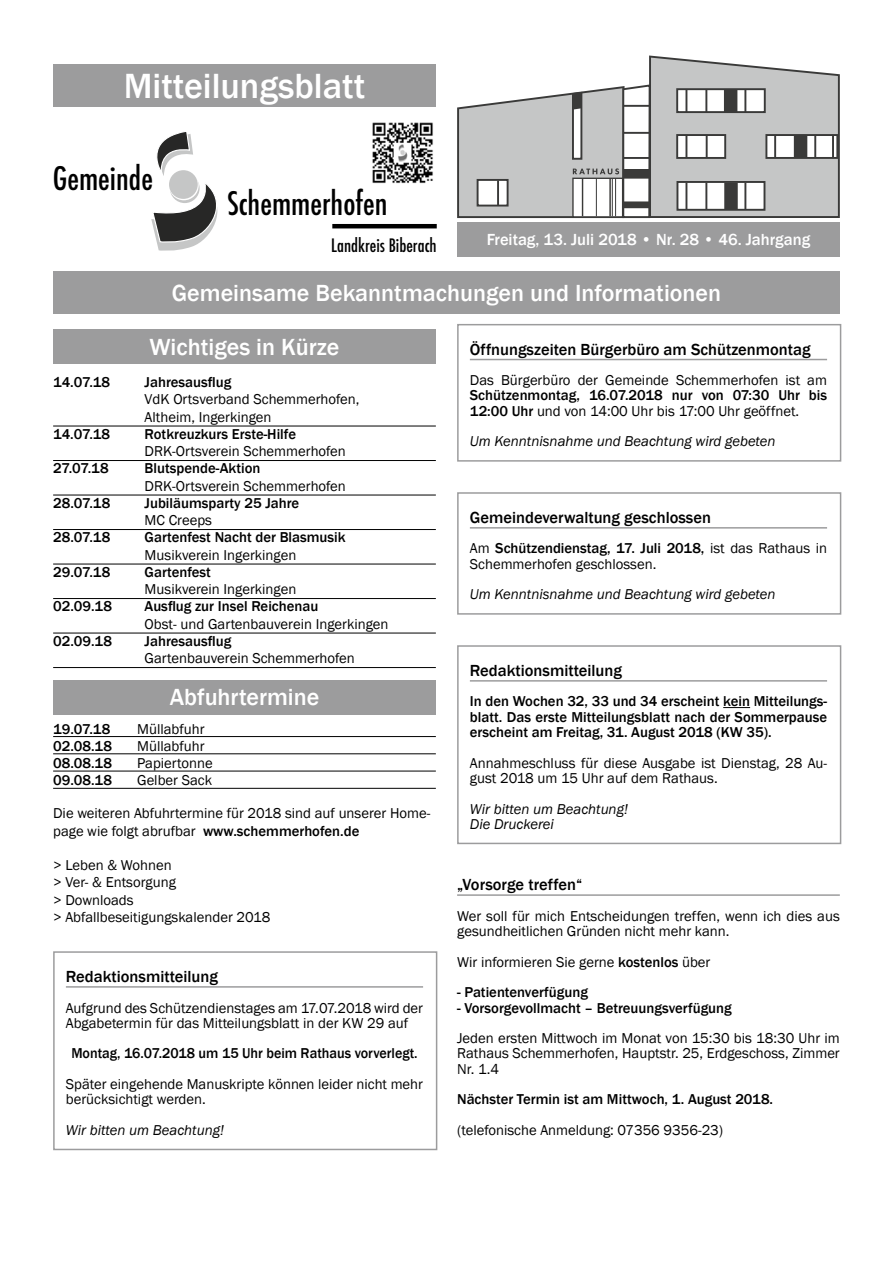
<style>
.page{position:relative;width:893px;height:1263px;background:#fff}
.page>*{position:absolute;margin:0;border:0;box-sizing:border-box;transform-origin:0 0}
.t1{font:500 36px "Franklin Gothic";color:#fff}
.t2{font:500 condensed 31.5px "Futura";color:#000}
.t3{font:500 24px "Franklin Gothic";color:#fff}
.t4{font:500 condensed 18px "Futura";color:#000}
.t5{font:500 16.5px "Franklin Gothic";color:#000}
.t6{font:500 16.5px "Franklin Gothic";color:#fff}
.t7{font:14.7px/15.3px "Franklin Gothic";color:#000}
.t8{font:500 14.7px/15.3px "Franklin Gothic";color:#000}
.t9{font:italic 14.7px/15.3px "Franklin Gothic";color:#000}
.t10{font:500 14.7px "Franklin Gothic";color:#000;scale:.96 1}
.s1{font-weight:500}
.s2{font-weight:400}
</style>
<div class="page">
<div style="left:53px;top:272px;width:787px;height:42px;background:#9c9c9d"></div>
<div style="left:53px;top:64px;width:383px;height:42px;background:#9c9c9d"></div>
<div style="left:457px;top:222px;width:383px;height:34px;background:#9c9c9d"></div>
<img style="left:372px;top:122px;width:61px;height:62px">
<hr style="left:332px;top:224px;width:105px;height:4px;background:#000">
<svg style="left:151px;top:132px;width:67px;height:119px"></svg>
<div style="left:169px;top:170px;width:29px;height:29px;background:#c5c6c6;border-radius:50%"></div>
<hr style="left:53px;top:426px;width:383px;height:1px;background:#000">
<hr style="left:53px;top:460px;width:383px;height:1px;background:#000">
<hr style="left:53px;top:495px;width:383px;height:1px;background:#000">
<hr style="left:53px;top:529px;width:383px;height:1px;background:#000">
<hr style="left:53px;top:564px;width:383px;height:1px;background:#000">
<hr style="left:53px;top:598px;width:383px;height:1px;background:#000">
<hr style="left:53px;top:633px;width:383px;height:1px;background:#000">
<hr style="left:53px;top:667px;width:383px;height:1px;background:#000">
<hr style="left:53px;top:736px;width:383px;height:1px;background:#000">
<hr style="left:53px;top:753px;width:383px;height:1px;background:#000">
<hr style="left:53px;top:771px;width:383px;height:1px;background:#000">
<hr style="left:53px;top:788px;width:383px;height:1px;background:#000">
<hr style="left:66px;top:986px;width:357px;height:2px;background:#9c9c9d">
<div style="left:53px;top:330px;width:383px;height:34px;background:#9c9c9d"></div>
<div style="left:53px;top:680px;width:383px;height:34px;background:#9c9c9d"></div>
<hr style="left:470px;top:359px;width:357px;height:1px;background:#9c9c9d">
<hr style="left:470px;top:527px;width:357px;height:2px;background:#9c9c9d">
<hr style="left:470px;top:680px;width:357px;height:2px;background:#9c9c9d">
<svg style="left:723px;top:707px;width:27px;height:1px"></svg>
<hr style="left:457px;top:894px;width:383px;height:2px;background:#9c9c9d">
<div style="left:457px;top:324px;width:384px;height:138px;border:2px solid #9c9c9d"></div>
<div style="left:457px;top:492px;width:384px;height:123px;border:2px solid #9c9c9d"></div>
<div style="left:457px;top:645px;width:384px;height:199px;border:2px solid #9c9c9d"></div>
<svg style="left:457px;top:55px;width:383px;height:164px"></svg>
<div style="left:53px;top:951px;width:384px;height:199px;border:2px solid #9c9c9d"></div>
<h1 class="t1" style="left:124px;top:63px;width:243px">Mitteilungsblatt</h1>
<h2 class="t2" style="left:53px;top:158px;width:102px">Gemeinde</h2>
<h2 class="t2" style="left:227px;top:183px;width:162px">Schemmerhofen</h2>
<p class="t4" style="left:331px;top:234px;width:107px">Landkreis Biberach</p>
<p class="t6" style="left:487px;top:229px;width:325px">Freitag, 13. Juli 2018 • Nr. 28 • 46. Jahrgang</p>
<h3 class="t3" style="left:172px;top:278px;width:551px">Gemeinsame Bekanntmachungen und Informationen</h3>
<h3 class="t3" style="left:149px;top:333px;width:192px">Wichtiges in Kürze</h3>
<p class="t8" style="left:53px;top:375px;width:59px">14.07.18</p>
<p class="t8" style="left:145px;top:375px;width:88px">Jahresausflug</p>
<p class="t7" style="left:145px;top:391px;width:216px;line-height:17.2px">VdK Ortsverband Schemmerhofen,<br>Altheim, Ingerkingen</p>
<p class="t8" style="left:53px;top:426px;width:59px">14.07.18</p>
<p class="t8" style="left:145px;top:426px;width:153px">Rotkreuzkurs Erste-Hilfe</p>
<p class="t7" style="left:145px;top:444px;width:203px">DRK-Ortsverein Schemmerhofen</p>
<p class="t8" style="left:53px;top:461px;width:57px">27.07.18</p>
<p class="t8" style="left:145px;top:461px;width:117px">Blutspende-Aktion</p>
<p class="t7" style="left:145px;top:478px;width:203px">DRK-Ortsverein Schemmerhofen</p>
<p class="t8" style="left:53px;top:495px;width:59px">28.07.18</p>
<p class="t8" style="left:145px;top:495px;width:156px">Jubiläumsparty 25 Jahre</p>
<p class="t7" style="left:145px;top:513px;width:69px">MC Creeps</p>
<p class="t8" style="left:53px;top:530px;width:59px">28.07.18</p>
<p class="t8" style="left:145px;top:530px;width:202px">Gartenfest Nacht der Blasmusik</p>
<p class="t7" style="left:145px;top:547px;width:153px">Musikverein Ingerkingen</p>
<p class="t8" style="left:53px;top:564px;width:59px">29.07.18</p>
<p class="t8" style="left:145px;top:564px;width:68px">Gartenfest</p>
<p class="t7" style="left:145px;top:582px;width:153px">Musikverein Ingerkingen</p>
<p class="t8" style="left:53px;top:599px;width:60px">02.09.18</p>
<p class="t8" style="left:145px;top:599px;width:175px">Ausflug zur Insel Reichenau</p>
<p class="t7" style="left:145px;top:616px;width:245px">Obst- und Gartenbauverein Ingerkingen</p>
<p class="t8" style="left:53px;top:633px;width:60px">02.09.18</p>
<p class="t8" style="left:145px;top:633px;width:88px">Jahresausflug</p>
<p class="t7" style="left:145px;top:651px;width:212px">Gartenbauverein Schemmerhofen</p>
<h3 class="t3" style="left:170px;top:683px;width:151px">Abfuhrtermine</h3>
<p class="t8" style="left:53px;top:721px;width:59px">19.07.18</p>
<p class="t7" style="left:137px;top:721px;width:69px">Müllabfuhr</p>
<p class="t8" style="left:53px;top:738px;width:60px">02.08.18</p>
<p class="t7" style="left:137px;top:739px;width:69px">Müllabfuhr</p>
<p class="t8" style="left:53px;top:756px;width:60px">08.08.18</p>
<p class="t7" style="left:137px;top:756px;width:77px">Papiertonne</p>
<p class="t8" style="left:53px;top:773px;width:60px">09.08.18</p>
<p class="t7" style="left:137px;top:773px;width:76px">Gelber Sack</p>
<p class="t7" style="left:53px;top:805px;width:379px;line-height:17.2px">Die weiteren Abfuhrtermine für 2018 sind auf unserer Home&shy;page wie folgt abrufbar <span class="s1">www.schemmerhofen.de</span></p>
<p class="t7" style="left:53px;top:857px;width:219px;line-height:17.2px">&gt; Leben &amp; Wohnen<br>&gt; Ver- &amp; Entsorgung<br>&gt; Downloads<br>&gt; Abfallbeseitigungskalender 2018</p>
<p class="t5" style="left:66px;top:966px;width:154px">Redaktionsmitteilung</p>
<p class="t7" style="left:66px;top:1000px;width:359px">Aufgrund des Schützendienstages am 17.07.2018 wird der<br>Abgabetermin für das Mitteilungsblatt in der KW 29 auf</p>
<p class="t10" style="left:71px;top:1044px;width:362px">Montag, 16.07.2018 um 15 Uhr beim Rathaus vorverlegt.</p>
<p class="t7" style="left:66px;top:1077px;width:359px">Später eingehende Manuskripte können leider nicht mehr berücksichtigt werden.</p>
<p class="t9" style="left:66px;top:1123px;width:160px">Wir bitten um Beachtung!</p>
<p class="t5" style="left:470px;top:339px;width:342px">Öffnungszeiten Bürgerbüro am Schützenmontag</p>
<p class="t7" style="left:470px;top:373px;width:359px">Das Bürgerbüro der Gemeinde Schemmerhofen ist am</p>
<p class="t8" style="left:470px;top:388px;width:359px">Schützenmontag, 16.07.2018 nur von 07:30 Uhr bis<br>12:00 Uhr <span class="s2">und von 14:00 Uhr bis 17:00 Uhr geöffnet.</span></p>
<p class="t9" style="left:470px;top:434px;width:307px">Um Kenntnisnahme und Beachtung wird gebeten</p>
<p class="t5" style="left:470px;top:507px;width:243px">Gemeindeverwaltung geschlossen</p>
<p class="t7" style="left:470px;top:541px;width:359px">Am <span class="s1">Schützendienstag, 17. Juli 2018,</span> ist das Rathaus in<br>Schemmerhofen geschlossen.</p>
<p class="t9" style="left:470px;top:587px;width:307px">Um Kenntnisnahme und Beachtung wird gebeten</p>
<p class="t5" style="left:470px;top:660px;width:154px">Redaktionsmitteilung</p>
<p class="t8" style="left:470px;top:694px;width:359px;text-align:justify">In den Wochen 32, 33 und 34 erscheint kein Mitteilungs&shy;blatt. Das erste Mitteilungsblatt nach der Sommerpause erscheint am Freitag, 31. August 2018 (KW 35).</p>
<p class="t7" style="left:470px;top:755px;width:359px">Annahmeschluss für diese Ausgabe ist Dienstag, 28 Au&shy;gust 2018 um 15 Uhr auf dem Rathaus.</p>
<p class="t9" style="left:470px;top:801px;width:160px">Wir bitten um Beachtung!<br>Die Druckerei</p>
<p class="t5" style="left:457px;top:874px;width:127px">„Vorsorge treffen“</p>
<p class="t7" style="left:457px;top:908px;width:384px">Wer soll für mich Entscheidungen treffen, wenn ich dies aus gesundheitlichen Gründen nicht mehr kann.</p>
<p class="t7" style="left:457px;top:954px;width:255px">Wir informieren Sie gerne <span class="s1">kostenlos</span> über</p>
<p class="t8" style="left:457px;top:985px;width:132px">- Patientenverfügung</p>
<p class="t8" style="left:457px;top:1000px;width:276px">- Vorsorgevollmacht – Betreuungsverfügung</p>
<p class="t7" style="left:457px;top:1031px;width:384px;text-align:justify">Jeden ersten Mittwoch im Monat von 15:30 bis 18:30 Uhr im Rathaus Schemmerhofen, Hauptstr. 25, Erdgeschoss, Zimmer Nr. 1.4</p>
<p class="t8" style="left:457px;top:1092px;width:318px">Nächster Termin ist am Mittwoch, 1. August 2018.</p>
<p class="t7" style="left:457px;top:1123px;width:268px">(telefonische Anmeldung: 07356 9356-23)</p>
</div>
